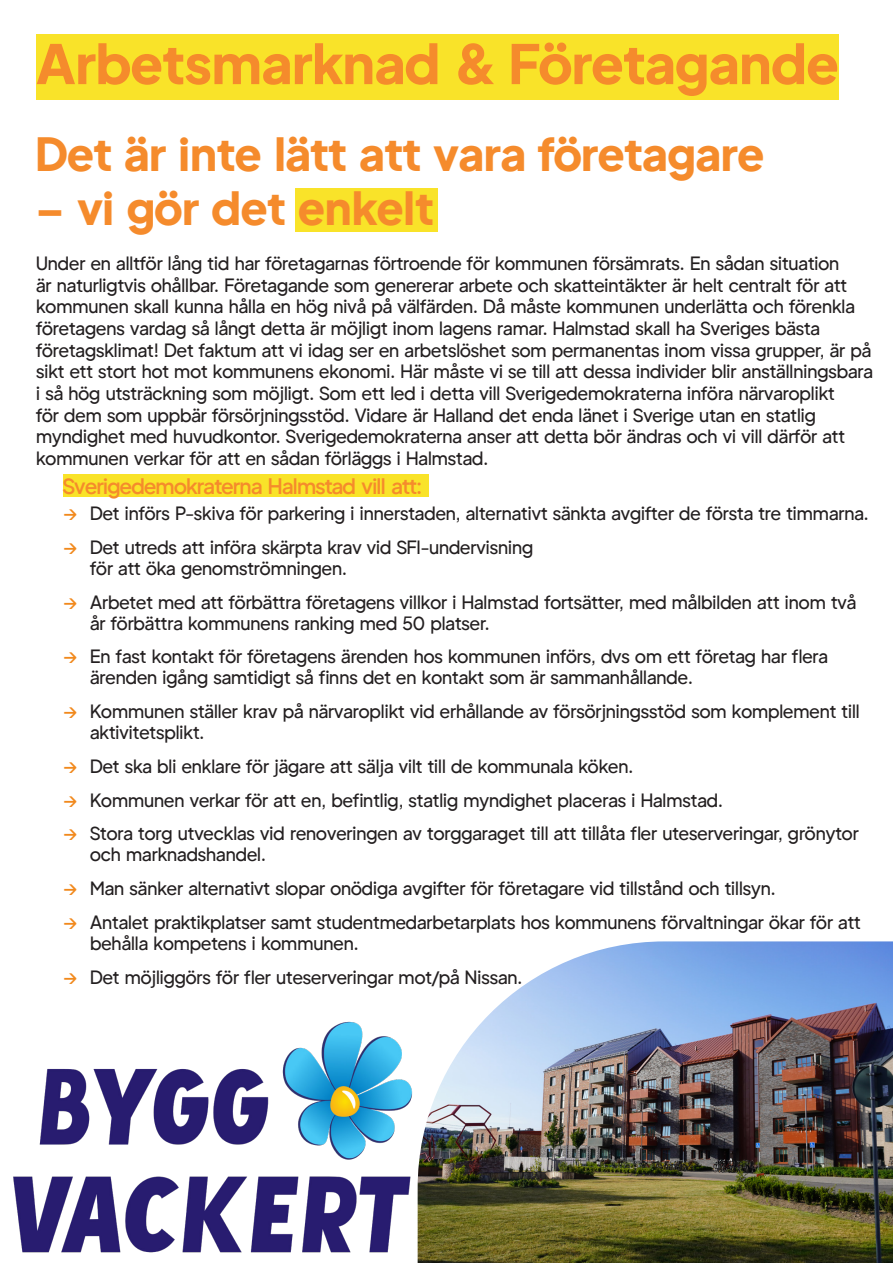
<style>
.page{position:relative;width:893px;height:1263px;background:#fff}
.page>*{position:absolute;margin:0;border:0;box-sizing:border-box;transform-origin:0 0}
.t1{font:800 54px "Ibiza 22";letter-spacing:-.01em;color:#f58b2c}
.t2{font:800 45px "Ibiza 22";letter-spacing:-.01em;color:#f58b2c}
.t3{font:600 21px "Ibiza 22";color:#f58b2c}
.SD_Rubrik{font:18px/21.6px "Ibiza 22";color:#231f20}
.s1{font-size:19.5px;color:#f1891d}
</style>
<div class="page">
<img style="left:419px;top:941px;width:474px;height:322px">
<div style="left:36px;top:35px;width:803px;height:65px;background:#f9e329"></div>
<div style="left:295px;top:188px;width:143px;height:44px;background:#f9e329"></div>
<img style="left:13px;top:1021px;width:406px;height:242px">
<div style="left:63px;top:474px;width:366px;height:23px;background:#f9e329"></div>
<p class="t1" style="left:36px;top:16px;width:804px">Arbetsmarknad &amp; Företagande</p>
<p class="t2" style="left:35px;top:114px;width:730px">Det är inte lätt att vara företagare</p>
<p class="t2" style="left:35px;top:168px;width:400px">– vi gör det enkelt</p>
<p class="SD_Rubrik" style="left:36px;top:251px;width:838px">Under en alltför lång tid har företagarnas förtroende för kommunen försämrats. En sådan situation<br>är naturligtvis ohållbar. Företagande som genererar arbete och skatteintäkter är helt centralt för att kommunen skall kunna hålla en hög nivå på välfärden. Då måste kommunen underlätta och förenkla företagens vardag så långt detta är möjligt inom lagens ramar. Halmstad skall ha Sveriges bästa företagsklimat! Det faktum att vi idag ser en arbetslöshet som permanentas inom vissa grupper, är på sikt ett stort hot mot kommunens ekonomi. Här måste vi se till att dessa individer blir anställningsbara i så hög utsträckning som möjligt. Som ett led i detta vill Sverigedemokraterna införa närvaroplikt<br>för dem som uppbär försörjningsstöd. Vidare är Halland det enda länet i Sverige utan en statlig myndighet med huvudkontor. Sverigedemokraterna anser att detta bör ändras och vi vill därför att kommunen verkar för att en sådan förläggs i Halmstad.</p>
<p class="SD_Rubrik" style="left:63px;top:501px;width:807px"><span class="s1">→</span> Det införs P-skiva för parkering i innerstaden, alternativt sänkta avgifter de första tre timmarna.</p>
<p class="SD_Rubrik" style="left:90px;top:535px;width:444px;line-height:21px;text-indent:-27px"><span class="s1">→</span> Det utreds att införa skärpta krav vid SFI-undervisning för att öka genomströmningen.</p>
<p class="SD_Rubrik" style="left:90px;top:589px;width:768px;line-height:21px;text-indent:-27px"><span class="s1">→</span> Arbetet med att förbättra företagens villkor i Halmstad fortsätter, med målbilden att inom två år förbättra kommunens ranking med 50 platser.</p>
<p class="SD_Rubrik" style="left:90px;top:644px;width:739px;line-height:21px;text-indent:-27px"><span class="s1">→</span> En fast kontakt för företagens ärenden hos kommunen införs, dvs om ett företag har flera ärenden igång samtidigt så finns det en kontakt som är sammanhållande.</p>
<p class="SD_Rubrik" style="left:90px;top:699px;width:771px;line-height:21px;text-indent:-27px"><span class="s1">→</span> Kommunen ställer krav på närvaroplikt vid erhållande av försörjningsstöd som komplement till aktivitetsplikt.</p>
<p class="SD_Rubrik" style="left:63px;top:753px;width:572px"><span class="s1">→</span> Det ska bli enklare för jägare att sälja vilt till de kommunala köken.</p>
<p class="SD_Rubrik" style="left:63px;top:787px;width:661px"><span class="s1">→</span> Kommunen verkar för att en, befintlig, statlig myndighet placeras i Halmstad.</p>
<p class="SD_Rubrik" style="left:90px;top:821px;width:770px;line-height:21px;text-indent:-27px"><span class="s1">→</span> Stora torg utvecklas vid renoveringen av torggaraget till att tillåta fler uteserveringar, grönytor och marknadshandel.</p>
<p class="SD_Rubrik" style="left:63px;top:876px;width:714px"><span class="s1">→</span> Man sänker alternativt slopar onödiga avgifter för företagare vid tillstånd och tillsyn.</p>
<p class="SD_Rubrik" style="left:90px;top:910px;width:772px;line-height:21px;text-indent:-27px"><span class="s1">→</span> Antalet praktikplatser samt studentmedarbetarplats hos kommunens förvaltningar ökar för att behålla kompetens i kommunen.</p>
<p class="SD_Rubrik" style="left:63px;top:964px;width:461px"><span class="s1">→</span> Det möjliggörs för fler uteserveringar mot/på Nissan.</p>
<p class="t3" style="left:63px;top:468px;width:360px">Sverigedemokraterna Halmstad vill att:</p>
</div>
